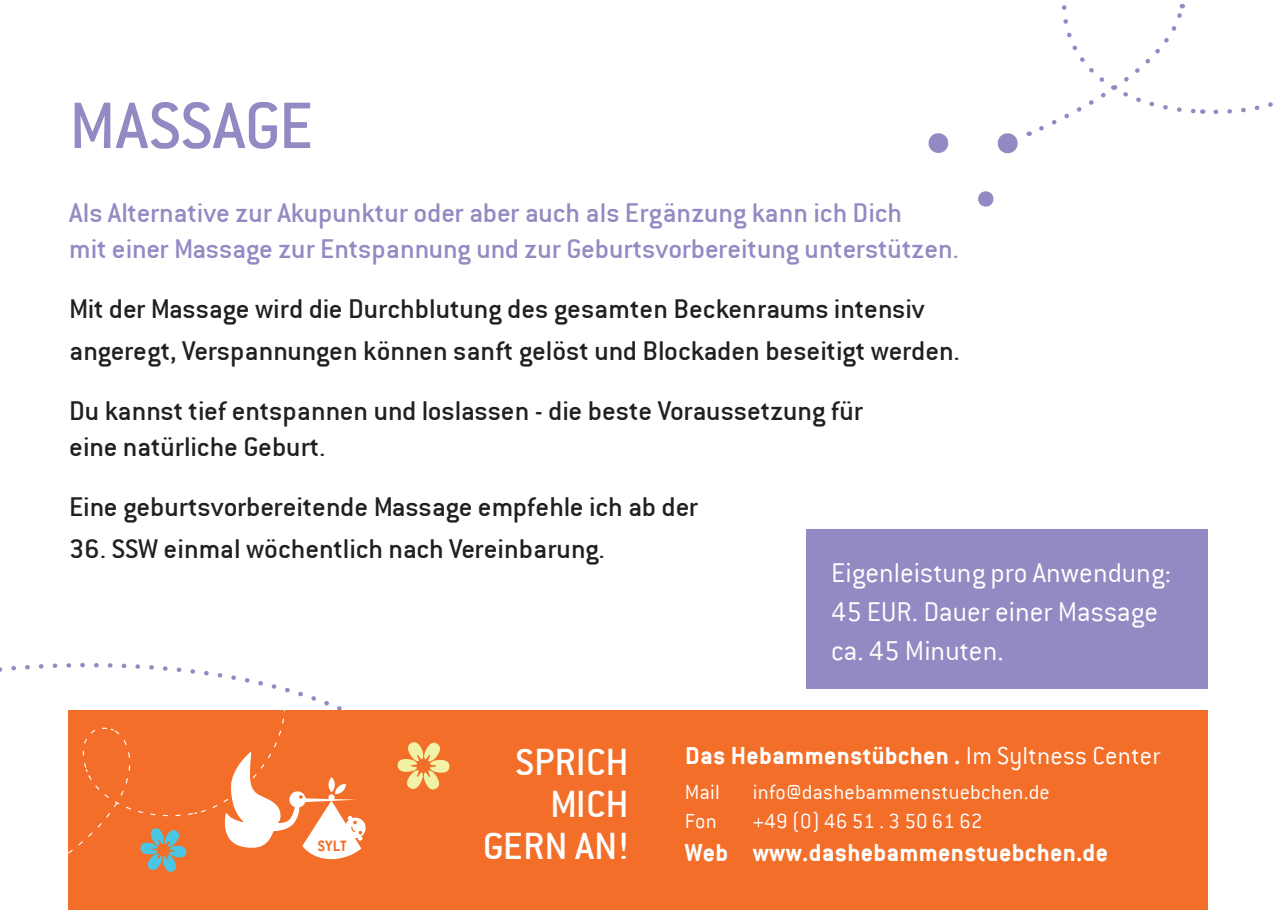
<style>
.page{position:relative;width:1276px;height:910px;background:#fff}
.page>*{position:absolute;margin:0;border:0;box-sizing:border-box;transform-origin:0 0}
.t1{font:72px "Conduit ITC";color:#928ac2}
.t2{font:42px/42px "Conduit ITC";color:#fff;text-align:right}
.t3{font:30px/42px "Conduit ITC";color:#231f20}
.t4{font:30px/36px "Conduit ITC";color:#928ac2}
.t5{font:300 30px/39px "Conduit ITC";color:#fff}
.t6{font:700 27px "Conduit ITC";letter-spacing:.01em;color:#fff}
.t7{font:300 22.5px "Conduit ITC";letter-spacing:.01em;color:#fff}
.t8{font:700 16.5px "Conduit ITC";color:#f36e28}
.s1{font-weight:300}
</style>
<div class="page">
<div style="left:68px;top:710px;width:1140px;height:200px;background:#f36e28"></div>
<svg style="left:1039px;top:4px;width:164px;height:127px"></svg>
<svg style="left:1213px;top:102px;width:60px;height:12px"></svg>
<svg style="left:928px;top:133px;width:21px;height:20px"></svg>
<svg style="left:997px;top:133px;width:21px;height:21px"></svg>
<svg style="left:978px;top:191px;width:16px;height:16px"></svg>
<div style="left:806px;top:529px;width:402px;height:160px;background:#928ac2"></div>
<svg style="left:0;top:662px;width:450px;height:210px"></svg>
<h1 class="t1" style="left:69px;top:85px;width:246px">MASSAGE</h1>
<p class="t4" style="left:69px;top:194px;width:891px">Als Alternative zur Akupunktur oder aber auch als Ergänzung kann ich Dich<br>mit einer Massage zur Entspannung und zur Geburtsvorbereitung unterstützen.</p>
<p class="t3" style="left:69px;top:287px;width:892px">Mit der Massage wird die Durchblutung des gesamten Beckenraums intensiv angeregt, Verspannungen können sanft gelöst und Blockaden beseitigt werden.</p>
<p class="t3" style="left:69px;top:392px;width:795px;line-height:36px">Du kannst tief entspannen und loslassen - die beste Voraussetzung für eine natürliche Geburt.</p>
<p class="t3" style="left:69px;top:485px;width:630px">Eine geburtsvorbereitende Massage empfehle ich ab der</p>
<p class="t3" style="left:69px;top:527px;width:537px">36. SSW einmal wöchentlich nach Vereinbarung.</p>
<p class="t5" style="left:831px;top:553px;width:341px">Eigenleistung pro Anwendung:<br>45 EUR. Dauer einer Massage ca. 45 Minuten.</p>
<p class="t8" style="left:318px;top:836px;width:31px">SYLT</p>
<h2 class="t2" style="left:483px;top:740px;width:147px">SPRICH<br>MICH<br>GERN AN!</h2>
<p class="t6" style="left:685px;top:740px;width:477px">Das Hebammenstübchen . <span class="s1">Im Syltness Center</span></p>
<p class="t7" style="left:685px;top:779px;width:36px">Mail</p>
<p class="t7" style="left:753px;top:779px;width:299px">info@dashebammenstuebchen.de</p>
<p class="t7" style="left:685px;top:808px;width:33px">Fon</p>
<p class="t7" style="left:753px;top:808px;width:231px">+49 (0) 46 51 . 3 50 61 62</p>
<p class="t6" style="left:685px;top:836px;width:425px">Web www.dashebammenstuebchen.de</p>
</div>
